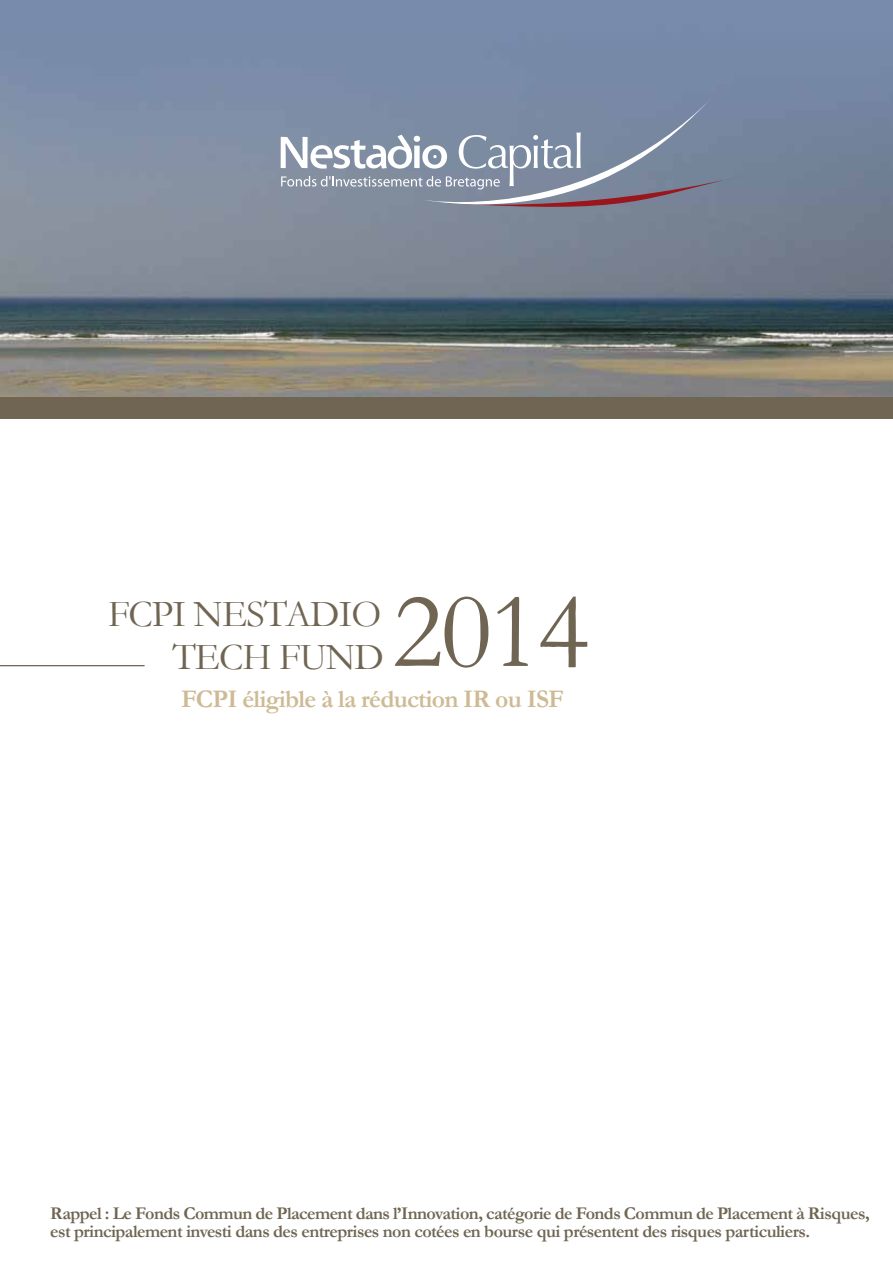
<style>
.page{position:relative;width:893px;height:1263px;background:#fff}
.page>*{position:absolute;margin:0;border:0;box-sizing:border-box;transform-origin:0 0}
.t1{font:109.05px "Garamond";color:#6f6552}
.t2{font:38.25px/43.5px "Garamond";letter-spacing:-.025em;color:#6f6552;text-align:right}
.t3{font:700 25.5px "Garamond";letter-spacing:-.03em;color:#cebb95}
.t4{font:700 18px/18px "Garamond";letter-spacing:-.03em;color:#6f6552}
</style>
<div class="page">
<img style="left:0;top:0;width:893px;height:398px">
<div style="left:0;top:398px;width:893px;height:21px;background:#6f6552"></div>
<svg style="left:281px;top:97px;width:464px;height:110px;background:#8893a7"></svg>
<hr style="left:0;top:665px;width:145px;height:1px;background:#6f6552">
<h2 class="t2" style="left:108px;top:591px;width:277px">FCPI NESTADIO<br>TECH FUND</h2>
<h1 class="t1" style="left:392px;top:558px;width:198px">2014</h1>
<h3 class="t3" style="left:181px;top:682px;width:384px">FCPI éligible à la réduction IR ou ISF</h3>
<p class="t4" style="left:50px;top:1204px;width:821px">Rappel : Le Fonds Commun de Placement dans l’Innovation, catégorie de Fonds Commun de Placement à Risques, est principalement investi dans des entreprises non cotées en bourse qui présentent des risques particuliers.</p>
</div>
